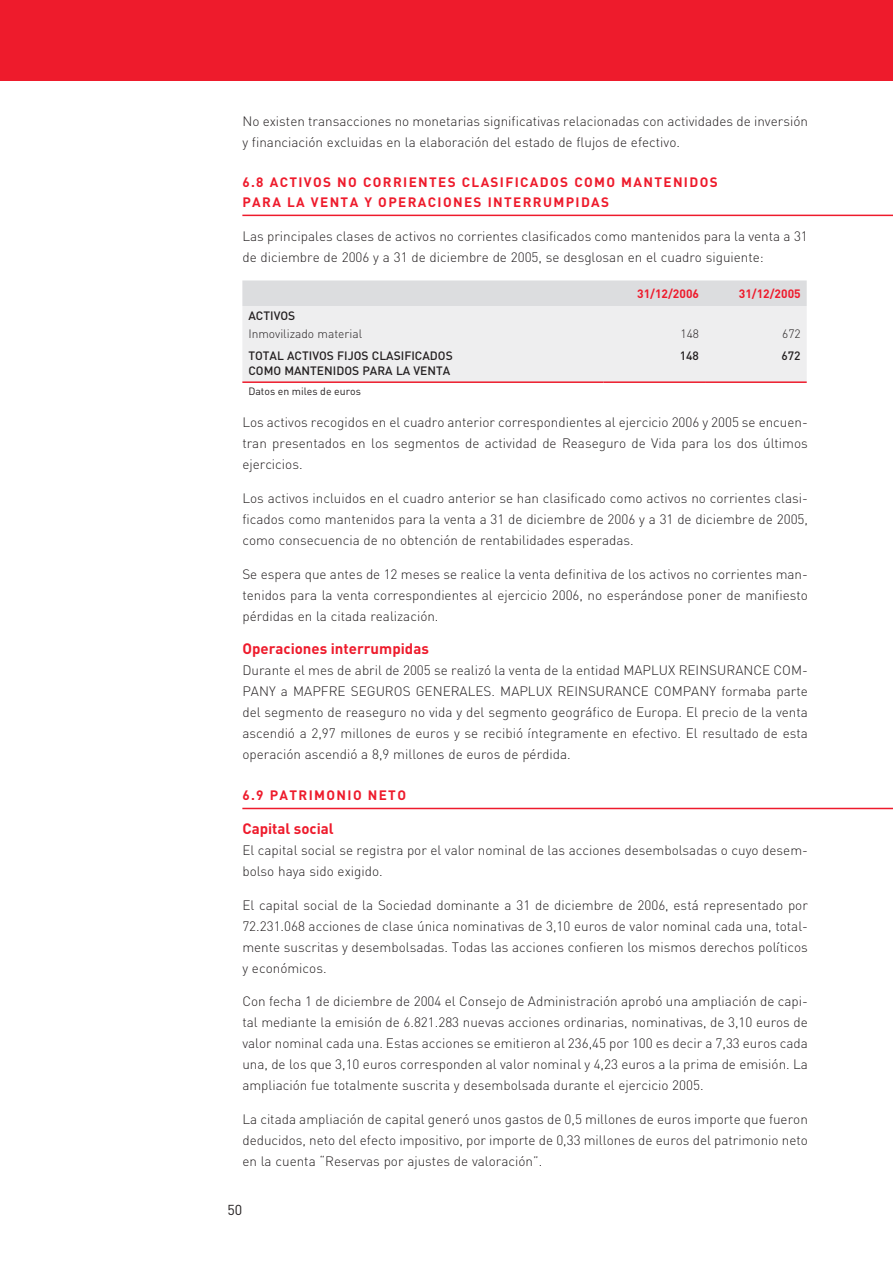
<style>
.page{position:relative;width:893px;height:1263px;background:#fff}
.page>*{position:absolute;margin:0;border:0;box-sizing:border-box;transform-origin:0 0}
.t1{font:700 15px "DIN";color:#ee1b2c}
.t2{font:14.25px "DIN";color:#231f20}
.t3{font:300 13.5px/21px "DIN";color:#231f20;text-align:justify}
.t4{font:700 13.5px/19.5px "DIN";letter-spacing:.1em;color:#ee1b2c}
.t5{font:500 12px/14.4px "DIN";color:#231f20}
.t6{font:300 12px "DIN";color:#231f20}
.t7{font:700 12px "DIN";color:#ee1b2c}
.t8{font:10.5px "DIN";color:#231f20}
</style>
<div class="page">
<div style="left:0;top:0;width:893px;height:81px;background:#ee1b2c"></div>
<hr style="left:242px;top:215px;width:651px;height:1px;background:#ee1b2c">
<hr style="left:242px;top:808px;width:651px;height:1px;background:#ee1b2c">
<svg style="left:242px;top:280px;width:565px;height:101px"></svg>
<hr style="left:242px;top:381px;width:361px;height:2px;background:#ee1b2c">
<hr style="left:603px;top:381px;width:102px;height:2px;background:#ee1b2c">
<hr style="left:705px;top:381px;width:102px;height:2px;background:#ee1b2c">
<p class="t3" style="left:242px;top:110px;width:567px">No existen transacciones no monetarias significativas relacionadas con actividades de inversión y financiación excluidas en la elaboración del estado de flujos de efectivo.</p>
<p class="t4" style="left:242px;top:172px;width:477px">6.8 ACTIVOS NO CORRIENTES CLASIFICADOS COMO MANTENIDOS<br>PARA LA VENTA Y OPERACIONES INTERRUMPIDAS</p>
<p class="t3" style="left:242px;top:225px;width:567px">Las principales clases de activos no corrientes clasificados como mantenidos para la venta a 31 de diciembre de 2006 y a 31 de diciembre de 2005, se desglosan en el cuadro siguiente:</p>
<p class="t7" style="left:637px;top:286px;width:63px">31/12/2006</p>
<p class="t7" style="left:739px;top:286px;width:63px">31/12/2005</p>
<p class="t5" style="left:248px;top:308px;width:48px">ACTIVOS</p>
<p class="t6" style="left:248px;top:327px;width:115px">Inmovilizado material</p>
<p class="t6" style="left:680px;top:327px;width:20px">148</p>
<p class="t6" style="left:782px;top:327px;width:20px">672</p>
<p class="t5" style="left:248px;top:348px;width:206px">TOTAL ACTIVOS FIJOS CLASIFICADOS<br>COMO MANTENIDOS PARA LA VENTA</p>
<p class="t5" style="left:680px;top:348px;width:21px">148</p>
<p class="t5" style="left:781px;top:348px;width:21px">672</p>
<p class="t8" style="left:248px;top:385px;width:114px">Datos en miles de euros</p>
<p class="t3" style="left:242px;top:411px;width:567px">Los activos recogidos en el cuadro anterior correspondientes al ejercicio 2006 y 2005 se encuen&shy;tran presentados en los segmentos de actividad de Reaseguro de Vida para los dos últimos ejercicios.</p>
<p class="t3" style="left:242px;top:487px;width:567px">Los activos incluidos en el cuadro anterior se han clasificado como activos no corrientes clasi&shy;ficados como mantenidos para la venta a 31 de diciembre de 2006 y a 31 de diciembre de 2005, como consecuencia de no obtención de rentabilidades esperadas.</p>
<p class="t3" style="left:242px;top:563px;width:567px">Se espera que antes de 12 meses se realice la venta definitiva de los activos no corrientes man&shy;tenidos para la venta correspondientes al ejercicio 2006, no esperándose poner de manifiesto pérdidas en la citada realización.</p>
<p class="t1" style="left:242px;top:639px;width:188px">Operaciones interrumpidas</p>
<p class="t3" style="left:242px;top:660px;width:567px">Durante el mes de abril de 2005 se realizó la venta de la entidad MAPLUX REINSURANCE COM-PANY a MAPFRE SEGUROS GENERALES. MAPLUX REINSURANCE COMPANY formaba parte del segmento de reaseguro no vida y del segmento geográfico de Europa. El precio de la venta ascendió a 2,97 millones de euros y se recibió íntegramente en efectivo. El resultado de esta operación ascendió a 8,9 millones de euros de pérdida.</p>
<p class="t4" style="left:242px;top:785px;width:165px">6.9 PATRIMONIO NETO</p>
<p class="t1" style="left:242px;top:819px;width:93px">Capital social</p>
<p class="t3" style="left:242px;top:839px;width:567px">El capital social se registra por el valor nominal de las acciones desembolsadas o cuyo desem&shy;bolso haya sido exigido.</p>
<p class="t3" style="left:242px;top:894px;width:567px">El capital social de la Sociedad dominante a 31 de diciembre de 2006, está representado por 72.231.068 acciones de clase única nominativas de 3,10 euros de valor nominal cada una, total&shy;mente suscritas y desembolsadas. Todas las acciones confieren los mismos derechos políticos y económicos.</p>
<p class="t3" style="left:242px;top:991px;width:567px">Con fecha 1 de diciembre de 2004 el Consejo de Administración aprobó una ampliación de capi&shy;tal mediante la emisión de 6.821.283 nuevas acciones ordinarias, nominativas, de 3,10 euros de valor nominal cada una. Estas acciones se emitieron al 236,45 por 100 es decir a 7,33 euros cada una, de los que 3,10 euros corresponden al valor nominal y 4,23 euros a la prima de emisión. La ampliación fue totalmente suscrita y desembolsada durante el ejercicio 2005.</p>
<p class="t3" style="left:242px;top:1109px;width:567px">La citada ampliación de capital generó unos gastos de 0,5 millones de euros importe que fueron deducidos, neto del efecto impositivo, por importe de 0,33 millones de euros del patrimonio neto en la cuenta “Reservas por ajustes de valoración”.</p>
<p class="t2" style="left:227px;top:1201px;width:16px">50</p>
</div>
